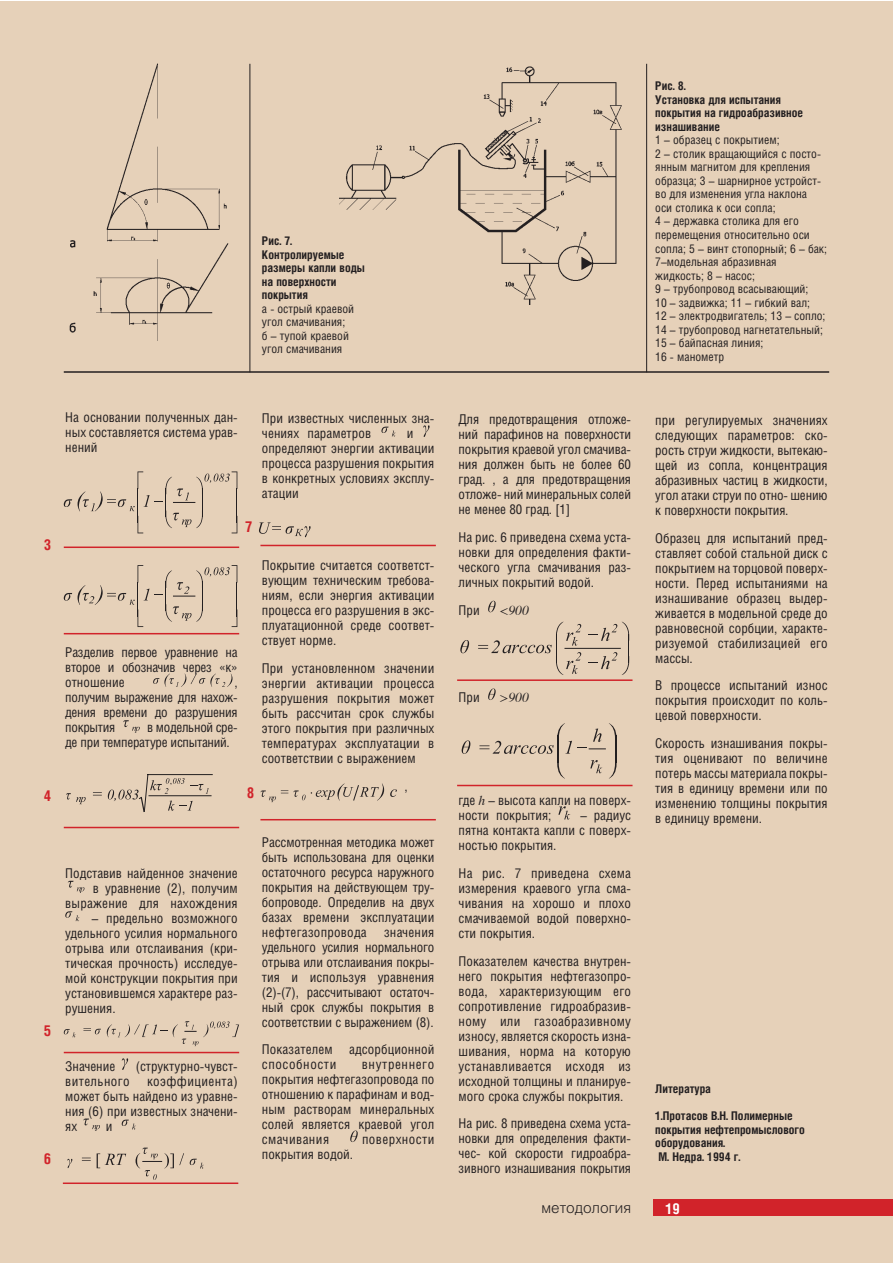
<style>
.page{position:relative;width:893px;height:1263px;background:#fff}
.page>*{position:absolute;margin:0;border:0;box-sizing:border-box;transform-origin:0 0}
.t1{font:300 15px "Helios";color:#231f20}
.t2{font:700 15px "Helios Cond";color:#d1232a}
.t3{font:700 15px "Helios Cond";color:#fff}
.t4{font:13.5px/15px "Helios Cond";color:#231f20;text-align:justify}
.t5{font:13.5px/15px "Helios Cond";letter-spacing:-.02em;color:#231f20}
.t6{font:13.5px "Helios Cond";letter-spacing:.035em;color:#231f20}
.t7{font:13.5px "Helios Cond";letter-spacing:.03em;color:#231f20}
.t8{font:italic 13.5px "Times";color:#231f20}
.t9{font:12px/13.5px "Helios Cond";color:#231f20}
.t10{font:700 12px/13.5px "Helios Cond";color:#231f20}
.s1{font-family:"Times";font-style:italic}
</style>
<div class="page">
<div style="left:0;top:1px;width:892px;height:1262px;background:#e6d1b9"></div>
<div style="left:654px;top:1199px;width:238px;height:16px;background:#d1232a"></div>
<svg style="left:153px;top:673px;width:79px;height:14px"></svg>
<svg style="left:123px;top:720px;width:17px;height:12px"></svg>
<svg style="left:68px;top:881px;width:16px;height:12px"></svg>
<svg style="left:65px;top:911px;width:15px;height:10px"></svg>
<svg style="left:122px;top:1058px;width:6px;height:12px"></svg>
<svg style="left:83px;top:1118px;width:17px;height:13px"></svg>
<svg style="left:122px;top:1119px;width:14px;height:10px"></svg>
<svg style="left:381px;top:427px;width:15px;height:9px"></svg>
<svg style="left:423px;top:425px;width:7px;height:12px"></svg>
<svg style="left:350px;top:1130px;width:8px;height:12px"></svg>
<svg style="left:488px;top:601px;width:8px;height:11px"></svg>
<svg style="left:488px;top:688px;width:8px;height:12px"></svg>
<svg style="left:558px;top:806px;width:12px;height:14px"></svg>
<hr style="left:64px;top:371px;width:765px;height:2px;background:#231f20">
<hr style="left:250px;top:64px;width:1px;height:308px;background:#231f20">
<hr style="left:646px;top:64px;width:1px;height:308px;background:#231f20">
<img style="left:340px;top:66px;width:282px;height:238px">
<img style="left:69px;top:64px;width:160px;height:276px">
<svg style="left:78px;top:471px;width:160px;height:62px"></svg>
<svg style="left:64px;top:499px;width:8px;height:8px"></svg>
<svg style="left:64px;top:593px;width:8px;height:8px"></svg>
<svg style="left:78px;top:565px;width:160px;height:62px"></svg>
<svg style="left:66px;top:793px;width:20px;height:11px"></svg>
<svg style="left:93px;top:792px;width:9px;height:4px"></svg>
<svg style="left:108px;top:774px;width:105px;height:38px"></svg>
<svg style="left:64px;top:1029px;width:12px;height:8px"></svg>
<svg style="left:83px;top:1028px;width:18px;height:6px"></svg>
<svg style="left:107px;top:1021px;width:132px;height:25px"></svg>
<svg style="left:67px;top:1159px;width:5px;height:9px"></svg>
<svg style="left:82px;top:1157px;width:9px;height:4px"></svg>
<svg style="left:97px;top:1153px;width:29px;height:15px"></svg>
<svg style="left:136px;top:1147px;width:48px;height:33px"></svg>
<svg style="left:190px;top:1159px;width:14px;height:9px"></svg>
<svg style="left:259px;top:522px;width:52px;height:15px"></svg>
<svg style="left:260px;top:783px;width:124px;height:19px"></svg>
<svg style="left:390px;top:789px;width:7px;height:8px"></svg>
<hr style="left:565px;top:648px;width:55px;height:1px;background:#231f20">
<svg style="left:588px;top:622px;width:41px;height:53px"></svg>
<svg style="left:478px;top:622px;width:103px;height:53px"></svg>
<svg style="left:460px;top:640px;width:9px;height:13px"></svg>
<svg style="left:479px;top:723px;width:138px;height:55px"></svg>
<svg style="left:462px;top:740px;width:8px;height:14px"></svg>
<hr style="left:457px;top:679px;width:175px;height:2px;background:#d1232a">
<hr style="left:457px;top:785px;width:175px;height:1px;background:#d1232a">
<hr style="left:260px;top:819px;width:176px;height:1px;background:#d1232a">
<hr style="left:64px;top:1052px;width:175px;height:1px;background:#d1232a">
<hr style="left:64px;top:827px;width:175px;height:1px;background:#d1232a">
<hr style="left:63px;top:1182px;width:175px;height:2px;background:#d1232a">
<hr style="left:64px;top:546px;width:175px;height:2px;background:#d1232a">
<hr style="left:64px;top:633px;width:175px;height:1px;background:#d1232a">
<hr style="left:260px;top:545px;width:176px;height:1px;background:#d1232a">
<p class="t10" style="left:262px;top:234px;width:105px">Рис. 7.<br>Контролируемые размеры капли воды на поверхности покрытия</p>
<p class="t9" style="left:262px;top:301px;width:94px">а - острый краевой угол смачивания;<br>б – тупой краевой угол смачивания</p>
<p class="t2" style="left:44px;top:535px;width:9px">3</p>
<p class="t2" style="left:44px;top:787px;width:9px">4</p>
<p class="t2" style="left:44px;top:1022px;width:9px">5</p>
<p class="t2" style="left:44px;top:1150px;width:9px">6</p>
<p class="t4" style="left:65px;top:409px;width:174px">На основании полученных дан&shy;ных составляется система урав&shy;нений</p>
<p class="t2" style="left:245px;top:518px;width:9px">7</p>
<p class="t4" style="left:262px;top:410px;width:174px">При известных численных зна&shy;чениях параметров</p>
<p class="t4" style="left:262px;top:425px;width:174px;text-align:left;text-indent:145px">и определяют энергии активации процесса разрушения покрытия в конкретных условиях эксплу&shy;атации</p>
<p class="t4" style="left:65px;top:645px;width:174px">Разделив первое уравнение на второе и обозначив через «к» отношение</p>
<p class="t4" style="left:65px;top:675px;width:174px;text-indent:169px">, получим выражение для нахож&shy;дения времени до разрушения покрытия</p>
<p class="t5" style="left:65px;top:720px;width:174px;text-indent:82px">в модельной сре&shy;де при температуре испытаний.</p>
<p class="t2" style="left:247px;top:784px;width:9px">8</p>
<p class="t4" style="left:262px;top:558px;width:174px">Покрытие считается соответст&shy;вующим техническим требова&shy;ниям, если энергия активации процесса его разрушения в экс&shy;плуатационной среде соответ&shy;ствует норме.</p>
<p class="t4" style="left:262px;top:661px;width:174px">При установленном значении энергии активации процесса разрушения покрытия может быть рассчитан срок службы этого покрытия при различных температурах эксплуатации в соответствии с выражением</p>
<p class="t4" style="left:404px;top:778px;width:5px">,</p>
<p class="t4" style="left:65px;top:865px;width:174px;text-align:right">Подставив найденное значение в уравнение (2), получим выражение для нахождения</p>
<p class="t4" style="left:65px;top:910px;width:174px;text-indent:27px">– предельно возможного удельного усилия нормального отрыва или отслаивания (кри&shy;тическая прочность) исследуе&shy;мой конструкции покрытия при установившемся характере раз&shy;рушения.</p>
<p class="t4" style="left:65px;top:1058px;width:52px">Значение</p>
<p class="t4" style="left:136px;top:1058px;width:103px">(структурно-чувст-</p>
<p class="t7" style="left:65px;top:1073px;width:66px">вительного</p>
<p class="t4" style="left:65px;top:1073px;width:174px;text-indent:82px">коэффициента) может быть найдено из уравне&shy;ния (6) при известных значени&shy;ях</p>
<p class="t4" style="left:106px;top:1118px;width:8px">и</p>
<p class="t4" style="left:262px;top:834px;width:174px">Рассмотренная методика может быть использована для оценки остаточного ресурса наружного покрытия на действующем тру&shy;бопроводе. Определив на двух базах времени эксплуатации нефтегазопровода</p>
<p class="t4" style="left:262px;top:924px;width:174px;text-indent:122px">значения удельного усилия нормального отрыва или отслаивания покры&shy;тия и используя уравнения (2)-(7), рассчитывают остаточ&shy;ный срок службы покрытия в соответствии с выражением (8).</p>
<p class="t4" style="left:262px;top:1042px;width:174px">Показателем адсорбционной способности</p>
<p class="t4" style="left:262px;top:1057px;width:174px;text-indent:100px">внутреннего покрытия нефтегазопровода по отношению к парафинам и вод&shy;ным растворам минеральных солей является краевой угол смачивания</p>
<p class="t6" style="left:362px;top:1131px;width:74px">поверхности</p>
<p class="t4" style="left:262px;top:1147px;width:93px">покрытия водой.</p>
<p class="t4" style="left:459px;top:411px;width:174px">Для предотвращения отложе&shy;ний парафинов на поверхности покрытия краевой угол смачива&shy;ния должен быть не более 60 град. , а для предотвращения отложе- ний минеральных солей не менее 80 град. [1]</p>
<p class="t4" style="left:459px;top:529px;width:174px">На рис. 6 приведена схема уста&shy;новки для определения факти&shy;ческого угла смачивания раз&shy;личных покрытий водой.</p>
<p class="t4" style="left:459px;top:602px;width:23px">При</p>
<p class="t8" style="left:499px;top:604px;width:31px">&lt;900</p>
<p class="t4" style="left:459px;top:690px;width:23px">При</p>
<p class="t8" style="left:499px;top:692px;width:31px">&gt;900</p>
<p class="t4" style="left:459px;top:792px;width:174px">где <span class="s1">h</span> – высота капли на поверх&shy;ности покрытия;</p>
<p class="t4" style="left:459px;top:807px;width:174px;text-indent:122px">– радиус пятна контакта капли с поверх&shy;ностью покрытия.</p>
<p class="t4" style="left:459px;top:865px;width:174px">На рис. 7 приведена схема измерения краевого угла сма&shy;чивания на хорошо и плохо смачиваемой водой поверхно&shy;сти покрытия.</p>
<p class="t4" style="left:459px;top:953px;width:174px">Показателем качества внутрен&shy;него покрытия нефтегазопро&shy;вода, характеризующим его сопротивление гидроабразив&shy;ному или газоабразивному износу, является скорость изна&shy;шивания, норма на которую устанавливается исходя из исходной толщины и планируе&shy;мого срока службы покрытия.</p>
<p class="t4" style="left:459px;top:1116px;width:174px">На рис. 8 приведена схема уста&shy;новки для определения факти&shy;чес- кой скорости гидроабра&shy;зивного изнашивания покрытия</p>
<p class="t10" style="left:655px;top:79px;width:149px">Рис. 8.<br>Установка для испытания покрытия на гидроабразивное изнашивание</p>
<p class="t9" style="left:655px;top:133px;width:173px">1 – образец с покрытием;<br>2 – столик вращающийся с посто&shy;янным магнитом для крепления образца; 3 – шарнирное устройст&shy;во для изменения угла наклона<br>оси столика к оси сопла;<br>4 – державка столика для его перемещения относительно оси сопла; 5 – винт стопорный; 6 – бак;<br>7–модельная абразивная жидкость; 8 – насос;<br>9 – трубопровод всасывающий;<br>10 – задвижка; 11 – гибкий вал;<br>12 – электродвигатель; 13 – сопло;<br>14 – трубопровод нагнетательный;<br>15 – байпасная линия;<br>16 - манометр</p>
<p class="t4" style="left:655px;top:412px;width:174px">при регулируемых значениях следующих параметров: ско&shy;рость струи жидкости, вытекаю&shy;щей из сопла, концентрация абразивных частиц в жидкости, угол атаки струи по отно- шению к поверхности покрытия.</p>
<p class="t4" style="left:655px;top:530px;width:174px">Образец для испытаний пред&shy;ставляет собой стальной диск с покрытием на торцовой поверх&shy;ности. Перед испытаниями на изнашивание образец выдер&shy;живается в модельной среде до равновесной сорбции, характе&shy;ризуемой стабилизацией его массы.</p>
<p class="t4" style="left:655px;top:678px;width:174px">В процессе испытаний износ покрытия происходит по коль&shy;цевой поверхности.</p>
<p class="t4" style="left:655px;top:735px;width:174px">Скорость изнашивания покры&shy;тия оценивают по величине потерь массы материала покры&shy;тия в единицу времени или по изменению толщины покрытия в единицу времени.</p>
<p class="t10" style="left:655px;top:1082px;width:57px">Литература</p>
<p class="t10" style="left:655px;top:1109px;width:151px">1.Протасов В.Н. Полимерные покрытия нефтепромыслового оборудования.<br>М. Недра. 1994 г.</p>
<p class="t1" style="left:542px;top:1198px;width:91px">методология</p>
<p class="t3" style="left:665px;top:1200px;width:16px">19</p>
</div>
